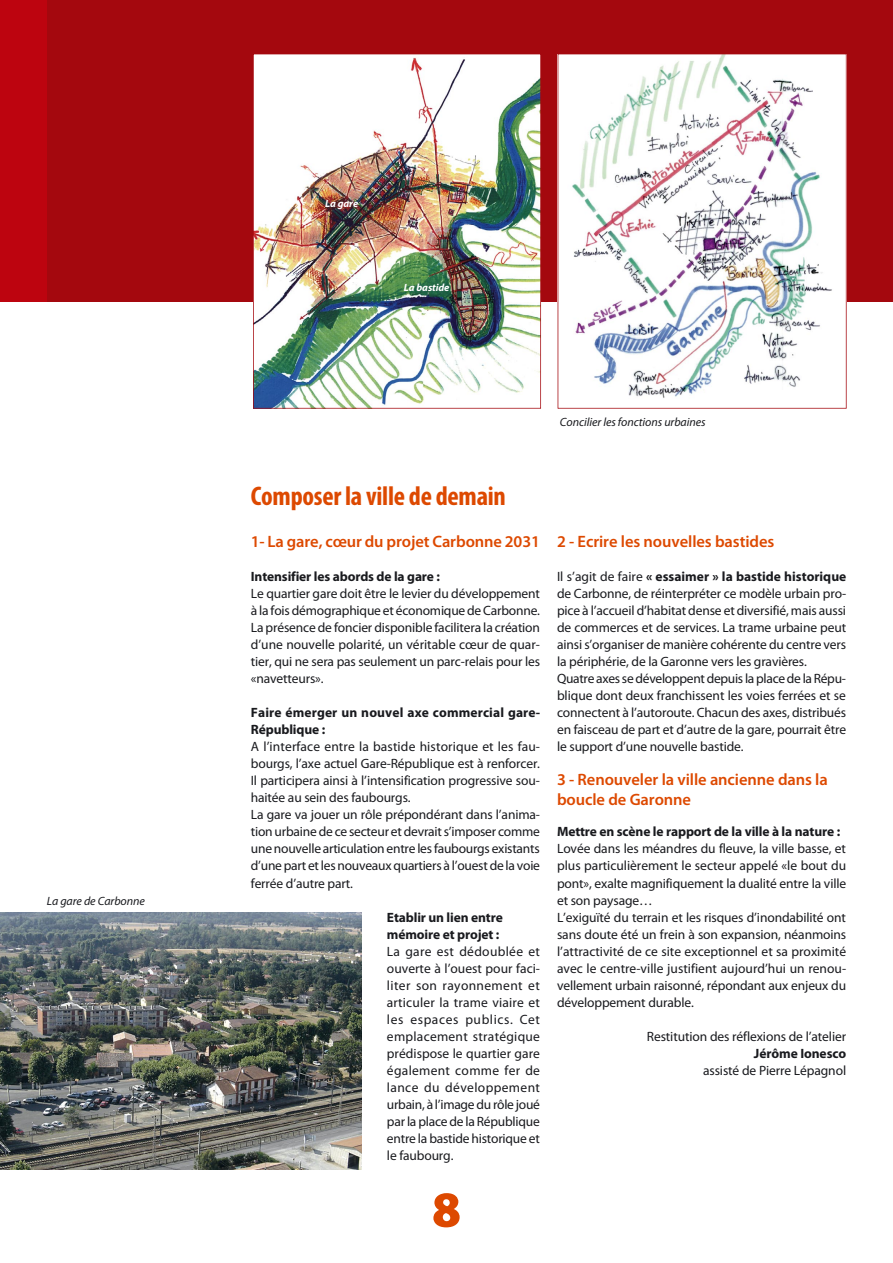
<style>
.page{position:relative;width:893px;height:1263px;background:#fff}
.page>*{position:absolute;margin:0;border:0;box-sizing:border-box;transform-origin:0 0}
.t1{font:900 51px "Myriad Pro";color:#dd4900}
.t2{font:700 condensed 27px "Myriad Pro";letter-spacing:-.01em;color:#dd4900}
.t3{font:600 16.5px/19.8px "Myriad Pro";letter-spacing:-.005em;color:#dd4900}
.t4{font:13.5px/17px "Myriad Pro";letter-spacing:-.01em;color:#191a1e}
.t5{font:700 13.5px/17px "Myriad Pro";letter-spacing:-.01em;color:#191a1e}
.t6{font:700 13.5px/17px "Myriad Pro";letter-spacing:.01em;color:#191a1e}
.t7{font:italic 12px "Myriad Pro";letter-spacing:-.005em;color:#191a1e}
.t8{font:italic 700 10.5px "Myriad Pro";letter-spacing:-.01em;color:#fff}
.s1{font-weight:700}
</style>
<div class="page">
<div style="left:0;top:0;width:893px;height:302px;background:#a4080e"></div>
<div style="left:0;top:0;width:47px;height:302px;background:#bd040f"></div>
<svg style="left:558px;top:54px;width:289px;height:355px;fill:#fff"></svg>
<img style="left:0;top:913px;width:361px;height:256px">
<img style="left:253px;top:54px;width:288px;height:355px">
<p class="t7" style="left:47px;top:895px;width:100px">La gare de Carbonne</p>
<p class="t8" style="left:325px;top:198px;width:35px">La gare</p>
<p class="t8" style="left:404px;top:282px;width:47px">La bastide</p>
<p class="t7" style="left:560px;top:415px;width:147px">Concilier les fonctions urbaines</p>
<h2 class="t2" style="left:251px;top:481px;width:257px">Composer la ville de demain</h2>
<p class="t3" style="left:251px;top:532px;width:291px">1- La gare, cœur du projet Carbonne 2031</p>
<p class="t5" style="left:251px;top:568px;width:191px">Intensifier les abords de la gare :</p>
<p class="t4" style="left:251px;top:586px;width:291px;text-align:justify">Le quartier gare doit être le levier du développement à la fois démographique et économique de Carbonne.<br>La présence de foncier disponible facilitera la création d’une nouvelle polarité, un véritable cœur de quar&shy;tier, qui ne sera pas seulement un parc-relais pour les «navetteurs».</p>
<p class="t6" style="left:251px;top:704px;width:291px">Faire émerger un nouvel axe commercial gare-<br>République :</p>
<p class="t4" style="left:251px;top:739px;width:291px">A l’interface entre la bastide historique et les fau&shy;bourgs, l’axe actuel Gare-République est à renforcer.<br>Il participera ainsi à l’intensification progressive sou&shy;haitée au sein des faubourgs.<br>La gare va jouer un rôle prépondérant dans l’anima&shy;tion urbaine de ce secteur et devrait s’imposer comme une nouvelle articulation entre les faubourgs existants d’une part et les nouveaux quartiers à l’ouest de la voie ferrée d’autre part.</p>
<p class="t5" style="left:387px;top:909px;width:117px">Etablir un lien entre mémoire et projet :</p>
<p class="t4" style="left:387px;top:943px;width:155px;text-align:justify">La gare est dédoublée et ouverte à l’ouest pour faci&shy;liter son rayonnement et articuler la trame viaire et les espaces publics. Cet emplacement stratégique prédispose le quartier gare également comme fer de lance du développement urbain, à l’image du rôle joué par la place de la République entre la bastide historique et le faubourg.</p>
<h1 class="t1" style="left:432px;top:1181px;width:31px">8</h1>
<p class="t3" style="left:557px;top:532px;width:219px">2 - Ecrire les nouvelles bastides</p>
<p class="t4" style="left:557px;top:569px;width:291px">Il s’agit de faire <span class="s1">« essaimer » la bastide historique </span>de Carbonne, de réinterpréter ce modèle urbain pro&shy;pice à l’accueil d’habitat dense et diversifié, mais aussi de commerces et de services. La trame urbaine peut ainsi s’organiser de manière cohérente du centre vers la périphérie, de la Garonne vers les gravières.<br>Quatre axes se développent depuis la place de la Répu&shy;blique dont deux franchissent les voies ferrées et se connectent à l’autoroute. Chacun des axes, distribués en faisceau de part et d’autre de la gare, pourrait être le support d’une nouvelle bastide.</p>
<p class="t3" style="left:557px;top:770px;width:272px">3 - Renouveler la ville ancienne dans la boucle de Garonne</p>
<p class="t5" style="left:557px;top:824px;width:285px">Mettre en scène le rapport de la ville à la nature :</p>
<p class="t4" style="left:557px;top:841px;width:291px">Lovée dans les méandres du fleuve, la ville basse, et plus particulièrement le secteur appelé «le bout du pont», exalte magnifiquement la dualité entre la ville et son paysage…<br>L’exiguïté du terrain et les risques d’inondabilité ont sans doute été un frein à son expansion, néanmoins l’attractivité de ce site exceptionnel et sa proximité avec le centre-ville justifient aujourd’hui un renou&shy;vellement urbain raisonné, répondant aux enjeux du développement durable.</p>
<p class="t4" style="left:647px;top:1028px;width:201px">Restitution des réflexions de l’atelier</p>
<p class="t5" style="left:754px;top:1045px;width:94px">Jérôme Ionesco</p>
<p class="t4" style="left:703px;top:1062px;width:145px">assisté de Pierre Lépagnol</p>
</div>
